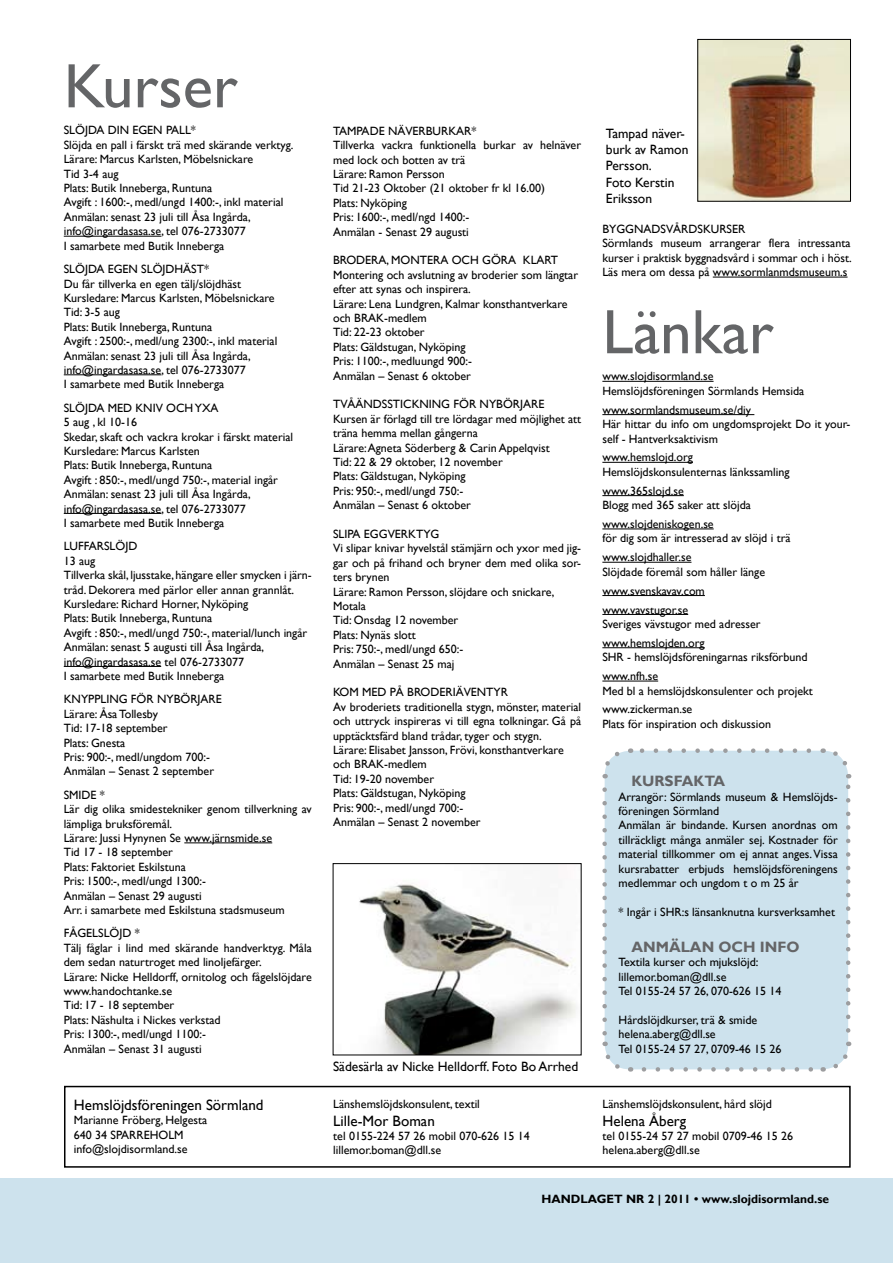
<style>
.page{position:relative;width:893px;height:1263px;background:#fff}
.page>*{position:absolute;margin:0;border:0;box-sizing:border-box;transform-origin:0 0}
.t1{font:63px "Gill Sans";color:#646567}
.t2{font:15px "Gill Sans";color:#000}
.t3{font:700 15px "Gill Sans";color:#646567}
.t4{font:13.5px/16.2px "Gill Sans";color:#000}
.t5{font:12px/14.4px "Gill Sans";color:#000}
.t6{font:700 12px "Gill Sans";color:#000}
</style>
<div class="page">
<div style="left:0;top:1178px;width:893px;height:85px;background:#cde2ed"></div>
<div style="left:64px;top:1086px;width:787px;height:82px;border:2px solid #000"></div>
<div style="left:605px;top:751px;width:243px;height:318px;background:#cde2ed;border-radius:26px"></div>
<svg style="left:644px;top:1067px;width:172px;height:4px"></svg>
<svg style="left:637px;top:748px;width:172px;height:5px"></svg>
<svg style="left:602px;top:751px;width:20px;height:27px"></svg>
<svg style="left:602px;top:789px;width:29px;height:283px"></svg>
<svg style="left:831px;top:1041px;width:21px;height:28px"></svg>
<svg style="left:823px;top:748px;width:28px;height:282px"></svg>
<hr style="left:64px;top:236px;width:97px;height:1px;background:#000">
<hr style="left:64px;top:374px;width:97px;height:1px;background:#000">
<hr style="left:64px;top:513px;width:97px;height:1px;background:#000">
<hr style="left:64px;top:666px;width:97px;height:1px;background:#000">
<hr style="left:184px;top:842px;width:88px;height:1px;background:#000">
<hr style="left:713px;top:277px;width:135px;height:1px;background:#000">
<hr style="left:602px;top:381px;width:111px;height:1px;background:#000">
<hr style="left:602px;top:414px;width:152px;height:1px;background:#000">
<hr style="left:602px;top:462px;width:91px;height:1px;background:#000">
<hr style="left:602px;top:495px;width:82px;height:1px;background:#000">
<hr style="left:602px;top:529px;width:112px;height:1px;background:#000">
<hr style="left:602px;top:562px;width:89px;height:1px;background:#000">
<hr style="left:602px;top:595px;width:103px;height:1px;background:#000">
<hr style="left:602px;top:614px;width:86px;height:1px;background:#000">
<hr style="left:602px;top:647px;width:103px;height:1px;background:#000">
<hr style="left:602px;top:681px;width:56px;height:1px;background:#000">
<img style="left:699px;top:41px;width:150px;height:159px">
<div style="left:697px;top:39px;width:154px;height:163px;border:1px solid #000"></div>
<img style="left:359px;top:884px;width:218px;height:169px">
<div style="left:333px;top:863px;width:248px;height:192px;border:1px solid #000"></div>
<h1 class="t1" style="left:64px;top:49px;width:176px">Kurser</h1>
<p class="t5" style="left:64px;top:123px;width:231px">SLÖJ DA DIN EGEN PALL*<br>Slöjda en pall i färskt trä med skärande verktyg.<br>Lärare: Marcus Karlsten, Möbelsnickare<br>Tid 3-4 aug<br>Plats: Butik Inneberga, Runtuna<br>Avgift : 1600:-, medl/ungd 1400:-, inkl material Anmälan: senast 23 juli till Åsa Ingårda, info@ingardasasa.se, tel 076-2733077<br>I samarbete med Butik Inneberga</p>
<p class="t5" style="left:64px;top:262px;width:215px">SLÖJ DA EGEN SLÖJ DHÄST*<br>Du får tillverka en egen tälj/slöjdhäst Kursledare: Marcus Karlsten, Möbelsnickare Tid: 3-5 aug<br>Plats: Butik Inneberga, Runtuna<br>Avgift : 2500:-, medl/ung 2300:-, inkl material Anmälan: senast 23 juli till Åsa Ingårda, info@ingardasasa.se, tel 076-2733077<br>I samarbete med Butik Inneberga</p>
<p class="t5" style="left:64px;top:401px;width:231px">SLÖJ DA MED KNIV OCH YXA<br>5 aug , kl 10-16<br>Skedar, skaft och vackra krokar i färskt material Kursledare: Marcus Karlsten<br>Plats: Butik Inneberga, Runtuna<br>Avgift : 850:-, medl/ungd 750:-, material ingår Anmälan: senast 23 juli till Åsa Ingårda, info@ingardasasa.se, tel 076-2733077<br>I samarbete med Butik Inneberga</p>
<p class="t5" style="left:64px;top:539px;width:250px">LUFFARSLÖJ D<br>13 aug<br>Tillverka skål, ljusstake, hängare eller smycken i järn&shy;tråd. Dekorera med pärlor eller annan grannlåt.<br>Kursledare: Richard Horner, Nyköping<br>Plats: Butik Inneberga, Runtuna<br>Avgift : 850:-, medl/ungd 750:-, material/lunch ingår Anmälan: senast 5 augusti till Åsa Ingårda, info@ingardasasa.se tel 076-2733077<br>I samarbete med Butik Inneberga</p>
<p class="t5" style="left:64px;top:692px;width:160px">KNYPPLING FÖR NYBÖRJARE<br>Lärare: Åsa Tollesby<br>Tid: 17-18 september<br>Plats: Gnesta<br>Pris: 900:-, medl/ungdom 700:-<br>Anmälan – Senast 2 september</p>
<p class="t5" style="left:64px;top:788px;width:250px">SMIDE *<br>Lär dig olika smidestekniker genom tillverkning av lämpliga bruksföremål.<br>Lärare: Jussi Hynynen Se www.järnsmide.se<br>Tid 17 - 18 september<br>Plats: Faktoriet Eskilstuna<br>Pris: 1500:-, medl/ungd 1300:-<br>Anmälan – Senast 29 augusti<br>Arr. i samarbete med Eskilstuna stadsmuseum</p>
<p class="t5" style="left:64px;top:926px;width:250px">Fågelslöjd *<br>Tälj fåglar i lind med skärande handverktyg. Måla dem sedan naturtroget med linoljefärger.<br>Lärare: Nicke Helldorff, ornitolog och fågelslöjdare www.handochtanke.se<br>Tid: 17 - 18 september<br>Plats: Näshulta i Nickes verkstad<br>Pris: 1300:-, medl/ungd 1100:-<br>Anmälan – Senast 31 augusti</p>
<p class="t2" style="left:74px;top:1096px;width:191px">Hemslöjdsföreningen Sörmland</p>
<p class="t5" style="left:74px;top:1113px;width:135px">Marianne Fröberg, Helgesta<br>640 34 SPARREHOLM info@slojdisormland.se</p>
<p class="t5" style="left:333px;top:124px;width:250px">TAMPADE NÄVERBURKAR*<br>Tillverka vackra funktionella burkar av helnäver med lock och botten av trä<br>Lärare: Ramon Persson<br>Tid 21-23 Oktober (21 oktober fr kl 16.00)<br>Plats: Nyköping<br>Pris: 1600:-, medl/ngd 1400:-<br>Anmälan - Senast 29 augusti</p>
<p class="t5" style="left:333px;top:253px;width:247px">BRODERA, MONTERA OCH GÖ RA KLART<br>Montering och avslutning av broderier som längtar efter att synas och inspirera.<br>Lärare: Lena Lundgren, Kalmar konsthantverkare och BRAK-medlem<br>Tid: 22-23 oktober<br>Plats: Gäldstugan, Nyköping<br>Pris: 1100:-, medluungd 900:-<br>Anmälan – Senast 6 oktober</p>
<p class="t5" style="left:333px;top:397px;width:250px">TVÅÄNDSSTICKNING FÖR NYBÖRJARE Kursen är förlagd till tre lördagar med möjlighet att träna hemma mellan gångerna<br>Lärare: Agneta Söderberg &amp; Carin Appelqvist<br>Tid: 22 &amp; 29 oktober, 12 november<br>Plats: Gäldstugan, Nyköping<br>Pris: 950:-, medl/ungd 750:-<br>Anmälan – Senast 6 oktober</p>
<p class="t5" style="left:333px;top:527px;width:250px">SLIPA EGGVERKTYG<br>Vi slipar knivar hyvelstål stämjärn och yxor med jig&shy;gar och på frihand och bryner dem med olika sor&shy;ters brynen<br>Lärare: Ramon Persson, slöjdare och snickare,<br>Motala<br>Tid: Onsdag 12 november<br>Plats: Nynäs slott<br>Pris: 750:-, medl/ungd 650:-<br>Anmälan – Senast 25 maj</p>
<p class="t5" style="left:333px;top:685px;width:250px">KOM MED PÅ BRODERIÄVENTYR<br>Av broderiets traditionella stygn, mönster, material och uttryck inspireras vi till egna tolkningar. Gå på upptäcktsfärd bland trådar, tyger och stygn.<br>Lärare: Elisabet Jansson, Frövi, konsthantverkare och BRAK-medlem<br>Tid: 19-20 november<br>Plats: Gäldstugan, Nyköping<br>Pris: 900:-, medl/ungd 700:-<br>Anmälan – Senast 2 november</p>
<p class="t4" style="left:333px;top:1058px;width:247px">Sädesärla av Nicke Helldorff. Foto Bo Arrhed</p>
<p class="t5" style="left:333px;top:1096px;width:148px">Länshemslöjdskonsulent, textil</p>
<p class="t2" style="left:333px;top:1112px;width:103px">Lille-Mor Boman</p>
<p class="t5" style="left:333px;top:1129px;width:198px">tel 0155-224 57 26 mobil 070-626 15 14 lillemor.boman@dll.se</p>
<p class="t4" style="left:606px;top:126px;width:84px">Tampad näver&shy;burk av Ramon<br>Persson.<br>Foto Kerstin<br>Eriksson</p>
<p class="t5" style="left:602px;top:222px;width:251px">Byggnadsvårdskurser<br>Sörmlands museum arrangerar flera intressanta kurser i praktisk byggnadsvård i sommar och i höst.<br>Läs mera om dessa på www.sormlanmdsmuseum.s</p>
<h1 class="t1" style="left:602px;top:295px;width:173px">Länkar</h1>
<p class="t5" style="left:602px;top:369px;width:203px">www.slojdisormland.se<br>Hemslöjdsföreningen Sörmlands Hemsida</p>
<p class="t5" style="left:602px;top:403px;width:250px">www.sormlandsmuseum.se/diy<br>Här hittar du info om ungdomsprojekt Do it your&shy;self - Hantverksaktivism</p>
<p class="t5" style="left:602px;top:450px;width:189px">www.hemslojd.org<br>Hemslöjdskonsulenternas länkssamling</p>
<p class="t5" style="left:602px;top:484px;width:150px">www.365slojd.se<br>Blogg med 365 saker att slöjda</p>
<p class="t5" style="left:602px;top:517px;width:190px">www.slojdeniskogen.se<br>för dig som är intresserad av slöjd i trä</p>
<p class="t5" style="left:602px;top:550px;width:164px">www.slojdhaller.se<br>Slöjdade föremål som håller länge</p>
<p class="t5" style="left:602px;top:581px;width:104px;line-height:18.9px">www.svenskavav.com www.vavstugor.se</p>
<p class="t5" style="left:602px;top:615px;width:160px;line-height:18.9px">Sveriges vävstugor med adresser www.hemslojden.org</p>
<p class="t5" style="left:602px;top:648px;width:207px;line-height:18.9px">SHR - hemslöjdsföreningarnas riksförbund www.nfh.se</p>
<p class="t5" style="left:602px;top:681px;width:212px;line-height:18.9px">Med bl a hemslöjdskonsulenter och projekt www.zickerman.se</p>
<p class="t5" style="left:602px;top:717px;width:170px">Plats för inspiration och diskussion</p>
<p class="t3" style="left:631px;top:772px;width:22px">KURSF</p>
<p class="t3" style="left:682px;top:772px;width:45px">AKTA</p>
<p class="t5" style="left:619px;top:790px;width:221px">Arrangör: Sörmlands museum &amp; Hemslöjds&shy;föreningen Sörmland<br>Anmälan är bindande. Kursen anordnas om tillräckligt många anmäler sej. Kostnader för material tillkommer om ej annat anges. Vissa kursrabatter erbjuds hemslöjdsföreningens medlemmar och ungdom t o m 25 år</p>
<p class="t5" style="left:619px;top:905px;width:218px">* Ingår i SHR:s länsanknutna kursverksamhet</p>
<p class="t3" style="left:631px;top:938px;width:170px">ANMÄLAN OCH INFO</p>
<p class="t5" style="left:619px;top:955px;width:165px">Textila kurser och mjukslöjd: lillemor.boman@dll.se<br>Tel 0155-24 57 26, 070-626 15 14</p>
<p class="t5" style="left:619px;top:1013px;width:165px">Hårdslöjdkurser, trä &amp; smide helena.aberg@dll.se<br>Tel 0155-24 57 27, 0709-46 15 26</p>
<p class="t5" style="left:603px;top:1096px;width:171px">Länshemslöjdskonsulent, hård slöjd</p>
<p class="t2" style="left:603px;top:1112px;width:85px">Helena Åberg</p>
<p class="t5" style="left:603px;top:1129px;width:192px">tel 0155-24 57 27 mobil 0709-46 15 26 helena.aberg@dll.se</p>
<p class="t6" style="left:541px;top:1191px;width:289px">HANDLAGET NR 2 | 2011 • WWW.SLOJDISORMLAND.SE</p>
</div>
